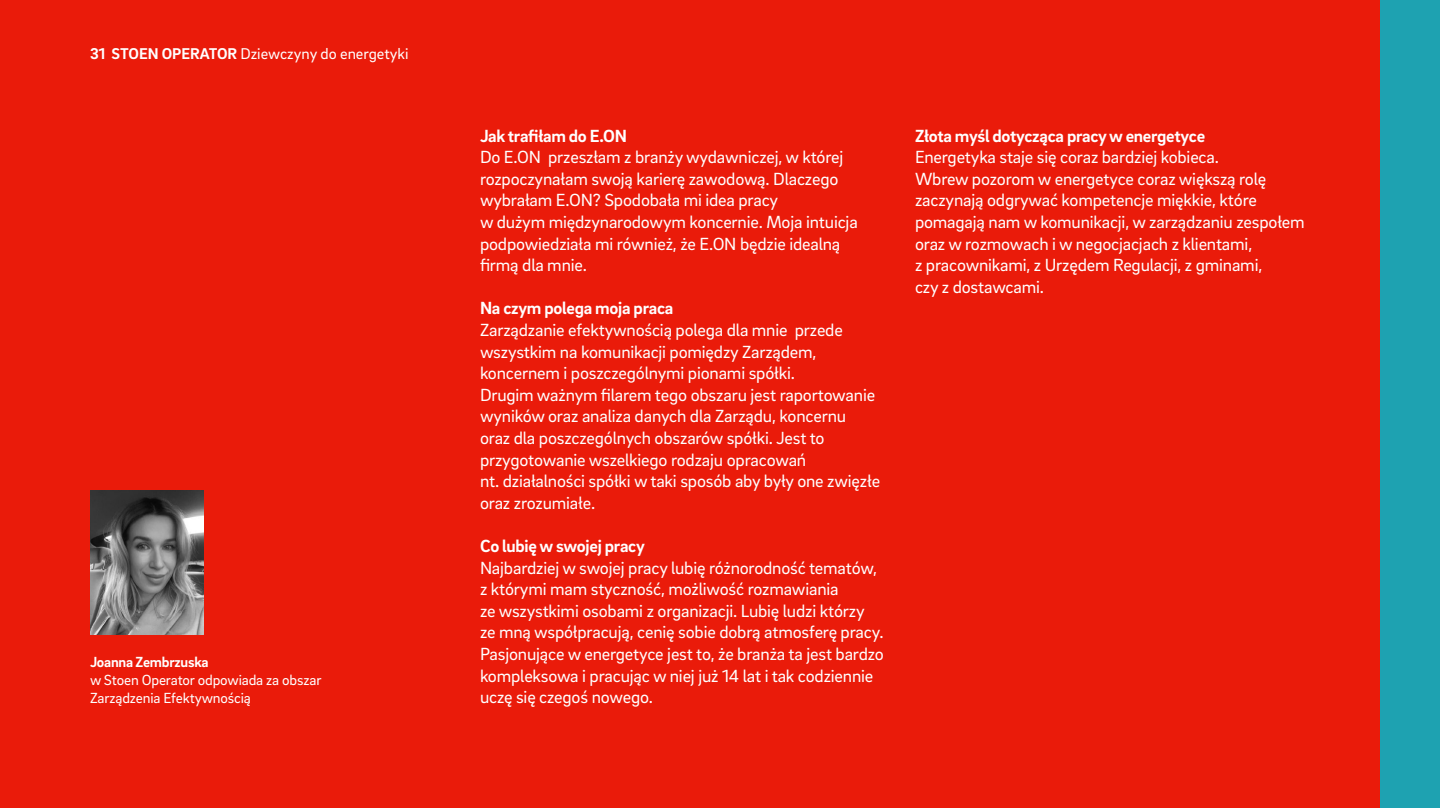
<style>
.page{position:relative;width:1440px;height:808px;background:#ea1b0a}
.page>*{position:absolute;margin:0;border:0;box-sizing:border-box;transform-origin:0 0}
.t1{font:18px/21.6px "EON Brix Sans";letter-spacing:-.01em;color:#fff}
.t2{font:700 18px "EON Brix Sans";letter-spacing:-.015em;color:#fff}
.t3{font:16px "EON Brix Sans";color:#fff}
.t4{font:15px/18px "EON Brix Sans";letter-spacing:-.01em;color:#fff}
.t5{font:700 15px "EON Brix Sans";letter-spacing:-.015em;color:#fff}
.s1{font-weight:700}
</style>
<div class="page">
<div style="left:1380px;top:0;width:60px;height:808px;background:#1ea2b1"></div>
<img style="left:90px;top:490px;width:113px;height:144px">
<p class="t3" style="left:90px;top:43px;width:320px"><span class="s1">31 STOEN OPERATOR</span> Dziewczyny do energetyki</p>
<p class="t5" style="left:90px;top:652px;width:120px">Joanna Zembrzuska</p>
<p class="t4" style="left:90px;top:670px;width:233px">w Stoen Operator odpowiada za obszar<br>Zarządzenia Efektywnością</p>
<p class="t2" style="left:480px;top:124px;width:149px">Jak trafiłam do E.ON</p>
<p class="t1" style="left:480px;top:146px;width:379px">Do E.ON przeszłam z branży wydawniczej, w której rozpoczynałam swoją karierę zawodową. Dlaczego wybrałam E.ON? Spodobała mi idea pracy<br>w dużym międzynarodowym koncernie. Moja intuicja podpowiedziała mi również, że E.ON będzie idealną firmą dla mnie.</p>
<p class="t2" style="left:480px;top:296px;width:195px">Na czym polega moja praca</p>
<p class="t1" style="left:480px;top:318px;width:402px">Zarządzanie efektywnością polega dla mnie przede wszystkim na komunikacji pomiędzy Zarządem, koncernem i poszczególnymi pionami spółki.<br>Drugim ważnym filarem tego obszaru jest raportowanie wyników oraz analiza danych dla Zarządu, koncernu oraz dla poszczególnych obszarów spółki. Jest to przygotowanie wszelkiego rodzaju opracowań<br>nt. działalności spółki w taki sposób aby były one zwięzłe oraz zrozumiałe.</p>
<p class="t2" style="left:480px;top:534px;width:166px">Co lubię w swojej pracy</p>
<p class="t1" style="left:480px;top:556px;width:405px">Najbardziej w swojej pracy lubię różnorodność tematów, z którymi mam styczność, możliwość rozmawiania<br>ze wszystkimi osobami z organizacji. Lubię ludzi którzy ze mną współpracują, cenię sobie dobrą atmosferę pracy.<br>Pasjonujące w energetyce jest to, że branża ta jest bardzo kompleksowa i pracując w niej już 14 lat i tak codziennie uczę się czegoś nowego.</p>
<p class="t2" style="left:915px;top:124px;width:292px">Złota myśl dotycząca pracy w energetyce</p>
<p class="t1" style="left:915px;top:146px;width:391px">Energetyka staje się coraz bardziej kobieca.<br>Wbrew pozorom w energetyce coraz większą rolę zaczynają odgrywać kompetencje miękkie, które pomagają nam w komunikacji, w zarządzaniu zespołem oraz w rozmowach i w negocjacjach z klientami,<br>z pracownikami, z Urzędem Regulacji, z gminami,<br>czy z dostawcami.</p>
</div>
